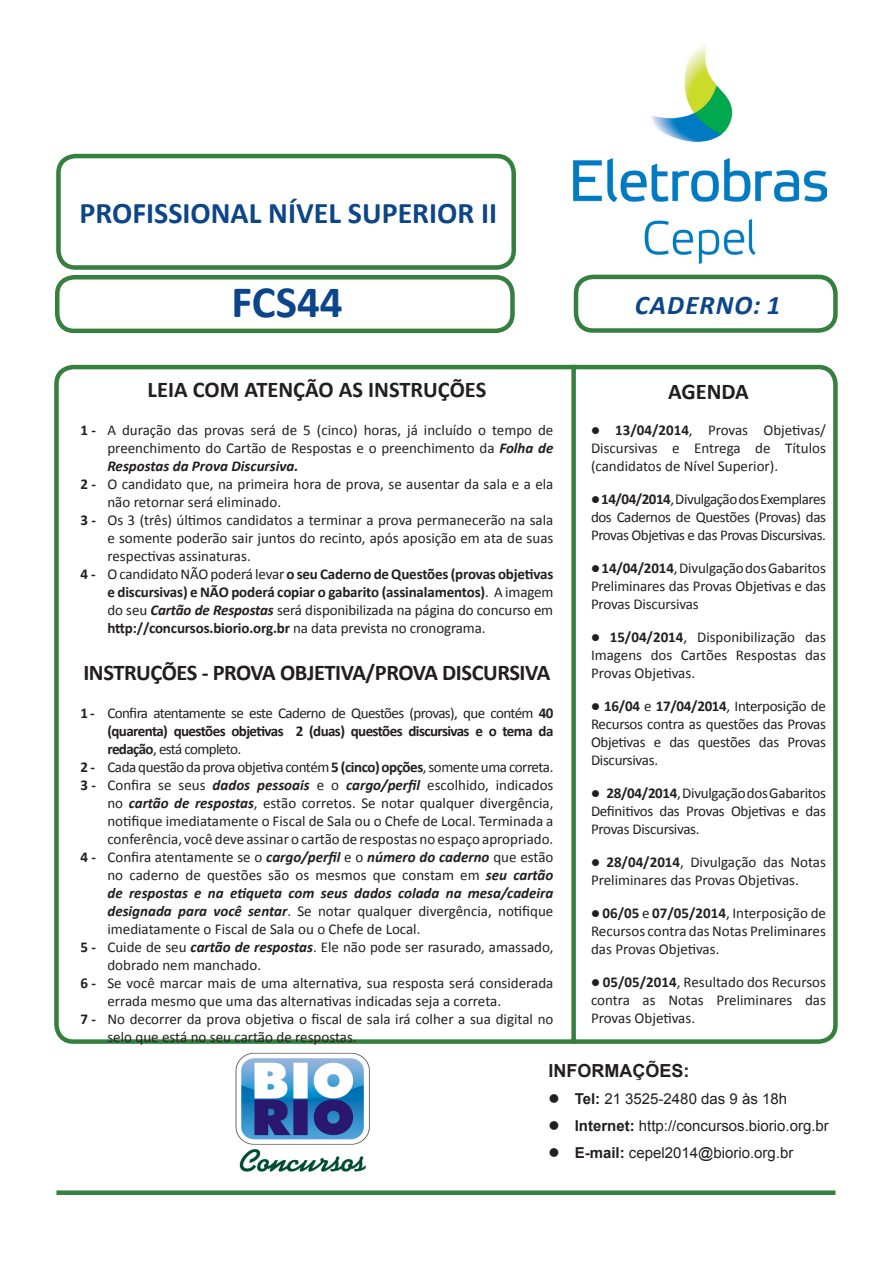
<style>
.page{position:relative;width:893px;height:1263px;background:#fff}
.page>*{position:absolute;margin:0;border:0;box-sizing:border-box;transform-origin:0 0}
.TITULO{font:700 45px "Calibri";color:#0c4589}
.TITULO-2{font:700 30px "Calibri";color:#0c4589}
.QUSTÃO{font:italic 700 27px "Calibri";letter-spacing:.04em;color:#0c4589}
.TEXTO{font:700 22.5px "Calibri";letter-spacing:-.02em;color:#231f20}
.TEXTO-2{font:700 22.5px "Calibri";color:#231f20}
.TEXTO-3{font:700 18px "Arial";color:#231f20}
.TEXTO-4{font:15px/18px "Calibri";color:#231f20;text-align:justify}
.TEXTO-5{font:700 15px/18px "Calibri";letter-spacing:-.01em;color:#231f20;text-align:justify}
.TEXTO-6{font:15px "Arial";color:#231f20}
.TEXTO-7{font:15px "Calibri";letter-spacing:-.03em;color:#231f20}
.s1{font-weight:700}
.s2{font-weight:700;font-style:italic}
.s3{font-weight:400}
.s4{font-style:italic}
</style>
<div class="page">
<img style="left:574px;top:44px;width:252px;height:220px">
<div style="left:55px;top:275px;width:460px;height:58px;border:4px solid #35803e;border-radius:17px"></div>
<div style="left:574px;top:275px;width:264px;height:58px;border:4px solid #35803e;border-radius:17px"></div>
<div style="left:56px;top:154px;width:460px;height:116px;border:4px solid #35803e;border-radius:17px"></div>
<div style="left:54px;top:365px;width:784px;height:679px;border:4px solid #35803e;border-radius:17px"></div>
<img style="left:235px;top:1052px;width:135px;height:120px">
<div style="left:571px;top:365px;width:5px;height:679px;background:#35803e"></div>
<div style="left:56px;top:1190px;width:779px;height:5px;background:#35803e"></div>
<p class="TITULO-2" style="left:80px;top:194px;width:419px">PROFISSIONAL NÍVEL SUPERIOR II</p>
<p class="TITULO" style="left:232px;top:273px;width:113px">FCS44</p>
<p class="QUSTÃO" style="left:635px;top:288px;width:147px">CADERNO: 1</p>
<p class="TEXTO-2" style="left:148px;top:375px;width:340px">LEIA COM ATENÇÃO AS INSTRUÇÕES</p>
<p class="TEXTO-4" style="left:107px;top:421px;width:447px;text-indent:-27px"><span class="s1">1 -</span> A duração das provas será de 5 (cinco) horas, já incluído o tempo de preenchimento do Cartão de Respostas e o preenchimento da <span class="s2">Folha de Respostas da Prova Discursiva.</span></p>
<p class="TEXTO-4" style="left:107px;top:475px;width:447px;text-indent:-27px"><span class="s1">2 -</span> O candidato que, na primeira hora de prova, se ausentar da sala e a ela não retornar será eliminado.</p>
<p class="TEXTO-4" style="left:107px;top:511px;width:447px;text-indent:-27px"><span class="s1">3 -</span> Os 3 (três) últimos candidatos a terminar a prova permanecerão na sala e somente poderão sair juntos do recinto, após aposição em ata de suas respectivas assinaturas.</p>
<p class="TEXTO-5" style="left:107px;top:565px;width:447px;text-indent:-27px">4 - <span class="s3">O candidato NÃO poderá levar</span> o seu Caderno de Questões (provas objetivas e discursivas) e NÃO poderá copiar o gabarito (assinalamentos)<span class="s3">. A imagem do seu</span> <span class="s4">Cartão de Respostas</span> <span class="s3">será disponibilizada na página do concurso em </span>http://concursos.biorio.org.br <span class="s3">na data prevista no cronograma.</span></p>
<p class="TEXTO" style="left:83px;top:658px;width:468px">INSTRUÇÕES - PROVA OBJETIVA/PROVA DISCURSIVA</p>
<p class="TEXTO-4" style="left:107px;top:704px;width:448px;text-indent:-27px"><span class="s1">1 -</span> Confira atentamente se este Caderno de Questões (provas), que contém <span class="s1">40 (quarenta) questões objetivas 2 (duas) questões discursivas e o tema da redação</span>, está completo.</p>
<p class="TEXTO-7" style="left:80px;top:757px;width:474px"><span class="s1">2 -</span> Cada questão da prova objetiva contém <span class="s1">5 (cinco) opções</span>, somente uma correta.</p>
<p class="TEXTO-4" style="left:107px;top:776px;width:447px;text-indent:-27px"><span class="s1">3 -</span> Confira se seus <span class="s2">dados pessoais</span> e o <span class="s2">cargo/perfil</span> escolhido, indicados no <span class="s2">cartão de respostas</span>, estão corretos. Se notar qualquer divergência, notifique imediatamente o Fiscal de Sala ou o Chefe de Local. Terminada a conferência, você deve assinar o cartão de respostas no espaço apropriado.</p>
<p class="TEXTO-4" style="left:107px;top:848px;width:447px;text-indent:-27px"><span class="s1">4 -</span> Confira atentamente se o <span class="s2">cargo/perfil</span> e o <span class="s2">número do caderno</span> que estão no caderno de questões são os mesmos que constam em <span class="s2">seu cartão de respostas e na etiqueta com seus dados colada na mesa/cadeira designada para você sentar</span>. Se notar qualquer divergência, notifique imediatamente o Fiscal de Sala ou o Chefe de Local.</p>
<p class="TEXTO-4" style="left:107px;top:938px;width:448px;text-indent:-27px"><span class="s1">5 -</span> Cuide de seu <span class="s2">cartão de respostas</span>. Ele não pode ser rasurado, amassado, dobrado nem manchado.</p>
<p class="TEXTO-4" style="left:107px;top:974px;width:447px;text-indent:-27px"><span class="s1">6 -</span> Se você marcar mais de uma alternativa, sua resposta será considerada errada mesmo que uma das alternativas indicadas seja a correta.</p>
<p class="TEXTO-4" style="left:107px;top:1010px;width:447px;text-indent:-27px"><span class="s1">7 -</span> No decorrer da prova objetiva o fiscal de sala irá colher a sua digital no selo que está no seu cartão de respostas.</p>
<p class="TEXTO" style="left:668px;top:377px;width:82px">AGENDA</p>
<p class="TEXTO-4" style="left:591px;top:421px;width:236px">● <span class="s1">13/04/2014</span>, Provas Objetivas/ Discursivas e Entrega de Títulos (candidatos de Nível Superior).</p>
<p class="TEXTO-4" style="left:591px;top:490px;width:236px">●<span class="s1">14/04/2014</span>, Divulgação dos Exemplares dos Cadernos de Questões (Provas) das Provas Objetivas e das Provas Discursivas.</p>
<p class="TEXTO-4" style="left:591px;top:559px;width:236px">●<span class="s1">14/04/2014</span>, Divulgação dos Gabaritos Preliminares das Provas Objetivas e das Provas Discursivas</p>
<p class="TEXTO-4" style="left:591px;top:628px;width:236px">● <span class="s1">15/04/2014</span>, Disponibilização das Imagens dos Cartões Respostas das Provas Objetivas.</p>
<p class="TEXTO-4" style="left:591px;top:697px;width:236px">● <span class="s1">16/04</span> e <span class="s1">17/04/2014</span>, Interposição de Recursos contra as questões das Provas Objetivas e das questões das Provas Discursivas.</p>
<p class="TEXTO-4" style="left:591px;top:784px;width:236px">● <span class="s1">28/04/2014</span>, Divulgação dos Gabaritos Definitivos das Provas Objetivas e das Provas Discursivas.</p>
<p class="TEXTO-4" style="left:591px;top:853px;width:236px">● <span class="s1">28/04/2014</span>, Divulgação das Notas<br>Preliminares das Provas Objetivas.</p>
<p class="TEXTO-4" style="left:591px;top:904px;width:236px">● <span class="s1">06/05</span> e <span class="s1">07/05/2014</span>, Interposição de Recursos contra das Notas Preliminares das Provas Objetivas.</p>
<p class="TEXTO-4" style="left:591px;top:973px;width:236px">● <span class="s1">05/05/2014</span>, Resultado dos Recursos contra as Notas Preliminares das Provas Objetivas.</p>
<p class="TEXTO-3" style="left:548px;top:1059px;width:142px">INFORMAÇÕES:</p>
<p class="TEXTO-6" style="left:548px;top:1089px;width:240px">● <span class="s1">Tel:</span> 21 3525-2480 das 9 às 18h</p>
<p class="TEXTO-6" style="left:548px;top:1116px;width:282px">● <span class="s1">Internet:</span> http://concursos.biorio.org.br</p>
<p class="TEXTO-6" style="left:548px;top:1143px;width:246px">● <span class="s1">E-mail:</span> cepel2014@biorio.org.br</p>
</div>
